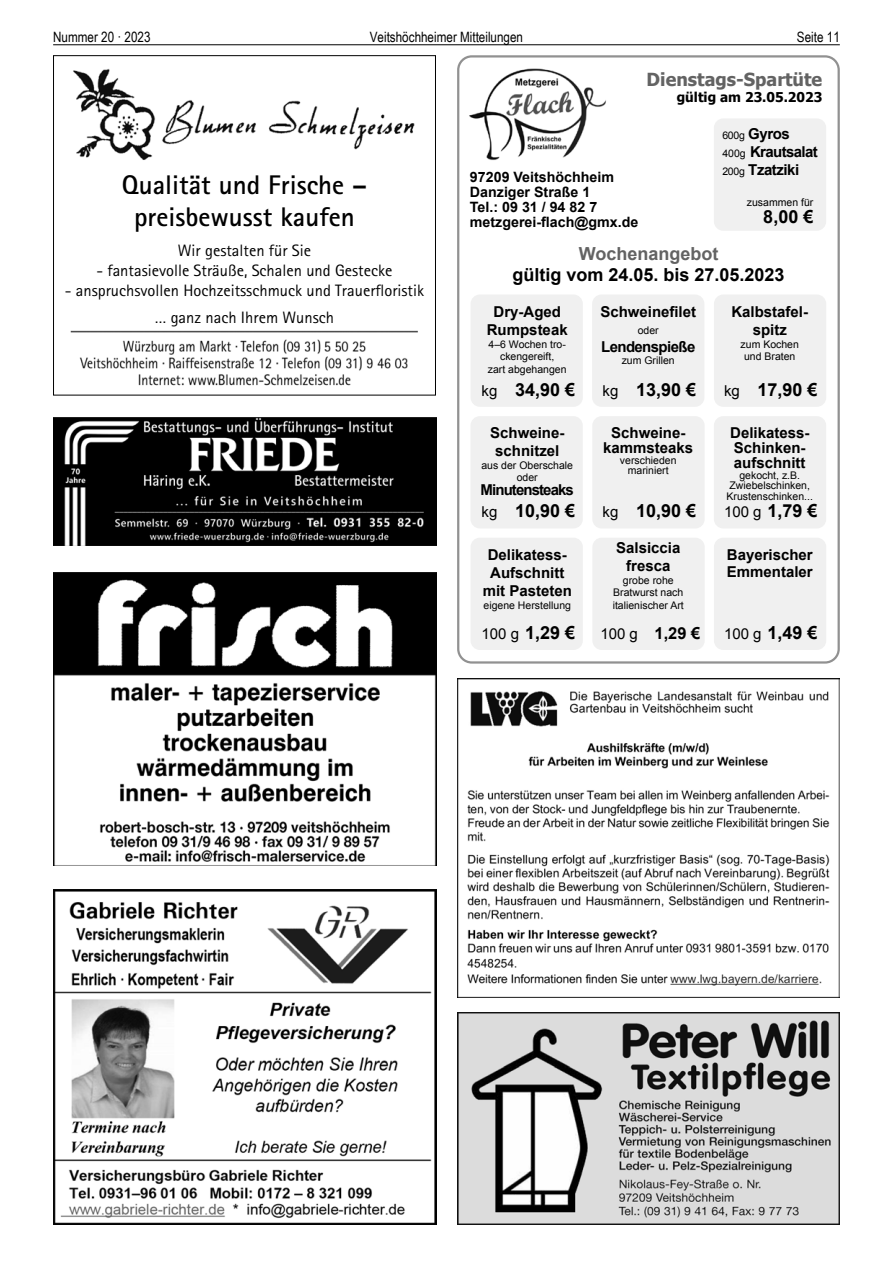
<style>
.page{position:relative;width:893px;height:1263px;background:#fff}
.page>*{position:absolute;margin:0;border:0;box-sizing:border-box;transform-origin:0 0}
.t1{font:700 27px/32.4px "Rotis Sans Serif";color:#000;text-align:center}
.t2{font:700 18px "Arial";color:#000}
.t3{font:700 18px "Tahoma";color:#636363}
.t4{font:700 18px "Arial";color:#636363}
.t5{font:16.5px/27px "Rotis Sans Serif";color:#000;text-align:center}
.t6{font:700 16.5px "Arial";color:#000}
.t7{font:700 15px/18px "Arial";color:#000;text-align:center}
.t8{font:700 15px/18px "Arial";letter-spacing:-.03em;color:#000}
.t9{font:700 15px "Arial";letter-spacing:-.06em;color:#000}
.t10{font:700 15px "Arial";letter-spacing:-.04em;color:#000}
.t11{font:700 14.25px/15px "Arial";color:#000}
.t12{font:14.25px "Arial Narrow";color:#000}
.t13{font:700 13.5px "Tahoma";color:#000}
.t14{font:10.5px/12.6px "Arial";color:#000;text-align:center}
.s1{font-weight:400;font-size:10.5px}
.s2{font-weight:400;font-size:15px}
</style>
<div class="page">
<hr style="left:53px;top:44px;width:787px;height:1px;background:#000">
<img style="left:70px;top:330px;width:348px;height:56px">
<img style="left:73px;top:68px;width:342px;height:92px">
<div style="left:53px;top:55px;width:383px;height:340px;border:1px solid #000"></div>
<img style="left:457px;top:1012px;width:383px;height:213px">
<img style="left:53px;top:418px;width:383px;height:128px">
<img style="left:54px;top:572px;width:382px;height:294px">
<img style="left:54px;top:889px;width:382px;height:336px">
<img style="left:457px;top:678px;width:383px;height:319px">
<img style="left:469px;top:68px;width:137px;height:93px">
<div style="left:471px;top:538px;width:112px;height:112px;background:#f0f0f0;border-radius:9px"></div>
<div style="left:470px;top:416px;width:113px;height:112px;background:#f0f0f0;border-radius:9px"></div>
<div style="left:592px;top:294px;width:112px;height:113px;background:#f0f0f0;border-radius:9px"></div>
<div style="left:471px;top:294px;width:112px;height:113px;background:#f0f0f0;border-radius:9px"></div>
<div style="left:592px;top:538px;width:113px;height:112px;background:#f0f0f0;border-radius:9px"></div>
<div style="left:592px;top:416px;width:113px;height:112px;background:#f0f0f0;border-radius:9px"></div>
<div style="left:714px;top:538px;width:112px;height:112px;background:#f0f0f0;border-radius:9px"></div>
<div style="left:714px;top:416px;width:112px;height:112px;background:#f0f0f0;border-radius:9px"></div>
<div style="left:714px;top:294px;width:112px;height:113px;background:#f0f0f0;border-radius:9px"></div>
<div style="left:714px;top:118px;width:112px;height:113px;background:#f0f0f0;border-radius:9px"></div>
<div style="left:457px;top:55px;width:383px;height:608px;border:2px solid #919191;border-radius:14px"></div>
<h3 class="t12" style="left:53px;top:27px;width:99px">Nummer 20 · 2023</h3>
<h3 class="t12" style="left:370px;top:27px;width:155px">Veitshöchheimer Mitteilungen</h3>
<h3 class="t12" style="left:797px;top:27px;width:44px">Seite 11</h3>
<h1 class="t1" style="left:122px;top:168px;width:247px">Qualität und Frische – preisbewusst kaufen</h1>
<h3 class="t5" style="left:178px;top:237px;width:135px">Wir gestalten für Sie</h3>
<h3 class="t5" style="left:96px;top:257px;width:297px">- fantasievolle Sträuße, Schalen und Gestecke</h3>
<h3 class="t5" style="left:65px;top:277px;width:361px">- anspruchsvollen Hochzeitsschmuck und Trauerfloristik … ganz nach Ihrem Wunsch</h3>
<h3 class="t11" style="left:470px;top:170px;width:170px">97209 Veitshöchheim<br>Danziger Straße 1<br>Tel.: 09 31 / 94 82 7 metzgerei-flach@gmx.de</h3>
<h2 class="t3" style="left:647px;top:67px;width:177px">Dienstags-Spartüte</h2>
<p class="t13" style="left:677px;top:88px;width:147px">gültig am 23.05.2023</p>
<h3 class="t8" style="left:722px;top:125px;width:97px"><span class="s1">600g</span> Gyros<br><span class="s1">400g</span> Krautsalat<br><span class="s1">200g</span> Tzatziki</h3>
<p class="t14" style="left:747px;top:197px;width:68px">zusammen für</p>
<h2 class="t2" style="left:763px;top:205px;width:52px">8,00 €</h2>
<h2 class="t4" style="left:579px;top:241px;width:141px">Wochenangebot</h2>
<h2 class="t2" style="left:512px;top:263px;width:274px">gültig vom 24.05. bis 27.05.2023</h2>
<h3 class="t7" style="left:600px;top:303px;width:97px">Schweinefilet</h3>
<p class="t14" style="left:638px;top:324px;width:23px">oder</p>
<h3 class="t10" style="left:601px;top:336px;width:96px">Lendenspieße</h3>
<p class="t14" style="left:622px;top:354px;width:55px">zum Grillen</p>
<h2 class="t2" style="left:603px;top:378px;width:95px"><span class="s2">kg</span> 13,90 €</h2>
<h3 class="t7" style="left:731px;top:303px;width:78px">Kalbstafel&shy;spitz</h3>
<p class="t14" style="left:741px;top:338px;width:60px">zum Kochen und Braten</p>
<h2 class="t2" style="left:724px;top:378px;width:95px"><span class="s2">kg</span> 17,90 €</h2>
<h3 class="t7" style="left:487px;top:303px;width:82px">Dry-Aged<br>Rumpsteak</h3>
<p class="t14" style="left:488px;top:338px;width:80px">4–6 Wochen tro&shy;ckengereift,<br>zart abgehangen</p>
<h2 class="t2" style="left:482px;top:378px;width:95px"><span class="s2">kg</span> 34,90 €</h2>
<h3 class="t7" style="left:490px;top:424px;width:76px">Schweine&shy;schnitzel</h3>
<p class="t14" style="left:481px;top:459px;width:93px">aus der Oberschale oder</p>
<h3 class="t9" style="left:481px;top:480px;width:95px">Minutensteaks</h3>
<h2 class="t2" style="left:482px;top:499px;width:95px"><span class="s2">kg</span> 10,90 €</h2>
<h3 class="t7" style="left:483px;top:546px;width:91px">Delikatess-<br>Aufschnitt mit Pasteten</h3>
<p class="t14" style="left:483px;top:599px;width:89px">eigene Herstellung</p>
<h2 class="t2" style="left:482px;top:621px;width:95px"><span class="s2">100 g</span> 1,29 €</h2>
<h3 class="t7" style="left:603px;top:426px;width:92px;line-height:15px">Schweine&shy;kammsteaks</h3>
<p class="t14" style="left:620px;top:455px;width:58px;line-height:10.5px">verschieden mariniert</p>
<h2 class="t2" style="left:603px;top:499px;width:95px"><span class="s2">kg</span> 10,90 €</h2>
<h3 class="t7" style="left:616px;top:539px;width:66px">Salsiccia fresca</h3>
<p class="t14" style="left:613px;top:574px;width:73px">grobe rohe<br>Bratwurst nach italienischer Art</p>
<h3 class="t6" style="left:600px;top:623px;width:101px"><span class="s2">100 g</span> 1,29 €</h3>
<h3 class="t7" style="left:730px;top:426px;width:81px;line-height:15px;text-align:left">Delikatess-<br>Schinken&shy;aufschnitt</h3>
<p class="t14" style="left:727px;top:470px;width:88px;line-height:10.5px">gekocht, z.B.<br>Zwiebelschinken,<br>Krustenschinken...</p>
<h2 class="t2" style="left:724px;top:499px;width:95px"><span class="s2">100 g</span> 1,79 €</h2>
<h3 class="t7" style="left:727px;top:547px;width:87px;line-height:16.5px;text-align:left">Bayerischer<br>Emmentaler</h3>
<h2 class="t2" style="left:724px;top:621px;width:95px"><span class="s2">100 g</span> 1,49 €</h2>
</div>
